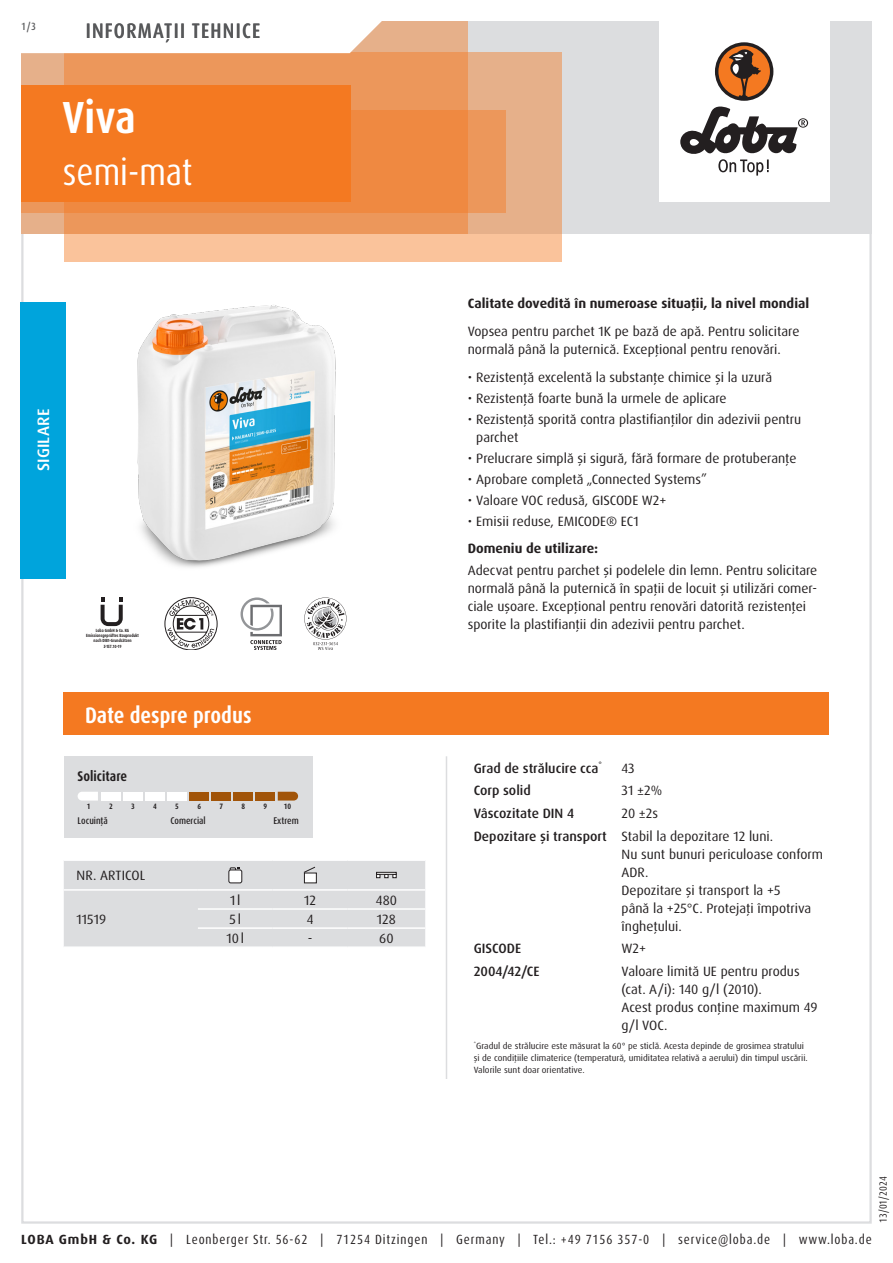
<style>
.page{position:relative;width:893px;height:1263px;background:#fff}
.page>*{position:absolute;margin:0;border:0;box-sizing:border-box;transform-origin:0 0}
.Produktname_weiss{font:700 condensed 45px "Dax Pro";color:#fff}
.Variante_weiss{font:condensed 37.5px "Dax Pro";color:#fff}
.Abschnitt{font:700 condensed 22.5px "Dax Pro";color:#fff}
.TI{font:500 condensed 21px "Dax Pro";letter-spacing:.06em;color:#57585a}
.Produktart_Versiegelung{font:500 16.5px "Dax Pro";letter-spacing:.01em;color:#fff}
.skala_name{font:700 condensed 14.1px "Dax Pro";color:#231f20}
.Text{font:13.5px/18px "Dax Pro";color:#231f20}
.Text_ohne_Silbentrennung{font:13.5px/18px "Dax Pro";color:#231f20}
.Text_Medium{font:500 13.5px "Dax Pro";color:#231f20}
.Text_Bold{font:700 13.5px "Dax Pro";color:#231f20}
.Text_zentriert{font:13.5px "Dax Pro";color:#231f20}
.Text_Großbuchstaben{font:13.5px "Dax Pro";letter-spacing:.01em;color:#231f20}
.t1{font:condensed 13.35px "Dax Pro";letter-spacing:.065em;color:#231f20}
.t2{font:condensed 10.5px "Dax Pro";color:#231f20}
.t3{font:500 condensed 10.5px "Dax Pro";color:#57585a}
.skala_desc_middle{font:500 condensed 9.75px "Dax Pro";color:#231f20}
.skala_desc_left{font:500 condensed 9.75px "Dax Pro";color:#231f20}
.skala_desc_right{font:500 condensed 9.75px "Dax Pro";color:#231f20}
.Footnote{font:9px/12px "Dax Pro";color:#231f20}
.skala_number{font:700 condensed 7.8px "Dax Pro";color:#231f20}
.t4{font:700 4.5px/5.2px "Dax Pro";color:#231f20;text-align:center;scale:.82 1}
.s1{font-weight:700;font-stretch:normal}
</style>
<div class="page">
<hr style="left:446px;top:756px;width:1px;height:323px;background:#dcdddf">
<svg style="left:64px;top:860px;width:361px;height:87px;background:#dddee0"></svg>
<div style="left:376px;top:872px;width:21px;height:3px;border:1px solid #231f20"></div>
<div style="left:64px;top:756px;width:249px;height:82px;background:#dcdddf"></div>
<svg style="left:78px;top:792px;width:20px;height:8px"></svg>
<div style="left:101px;top:792px;width:20px;height:8px;background:#fff"></div>
<div style="left:123px;top:792px;width:20px;height:8px;background:#fff"></div>
<div style="left:145px;top:792px;width:20px;height:8px;background:#fff"></div>
<div style="left:167px;top:792px;width:20px;height:8px;background:#fff"></div>
<div style="left:189px;top:792px;width:20px;height:8px;background:#a15409"></div>
<div style="left:212px;top:792px;width:19px;height:8px;background:#a15409"></div>
<div style="left:234px;top:792px;width:19px;height:8px;background:#a15409"></div>
<div style="left:256px;top:792px;width:19px;height:8px;background:#a15409"></div>
<svg style="left:278px;top:792px;width:20px;height:8px"></svg>
<div style="left:64px;top:692px;width:765px;height:43px;background:#f47921"></div>
<svg style="left:101px;top:597px;width:22px;height:29px"></svg>
<svg style="left:165px;top:597px;width:52px;height:53px"></svg>
<svg style="left:241px;top:597px;width:41px;height:53px"></svg>
<svg style="left:304px;top:597px;width:42px;height:53px"></svg>
<img style="left:137px;top:305px;width:199px;height:263px">
<div style="left:20px;top:302px;width:46px;height:276px;background:#00a4dc"></div>
<div style="left:21px;top:21px;width:851px;height:213px;background:#dcdddf"></div>
<div style="left:659px;top:0;width:170px;height:202px;background:#fff"></div>
<svg style="left:680px;top:106px;width:128px;height:70px"></svg>
<div style="left:715px;top:42px;width:58px;height:59px;background:#231f20;border-radius:50%"></div>
<svg style="left:718px;top:45px;width:52px;height:52px"></svg>
<div style="left:64px;top:52px;width:497px;height:209px;background:linear-gradient(to right,#fec79f,#efb992)"></div>
<div style="left:21px;top:111px;width:485px;height:102px;background:#ec975b"></div>
<svg style="left:21px;top:21px;width:447px;height:213px;background:#ec9355"></svg>
<svg style="left:21px;top:21px;width:411px;height:34px;background:#faede4"></svg>
<div style="left:21px;top:85px;width:330px;height:117px;background:#f47921"></div>
<p class="t3" style="left:21px;top:19px;width:16px">1/3</p>
<p class="TI" style="left:86px;top:17px;width:176px">INFORMAŢII TEHNICE</p>
<p class="Produktname_weiss" style="left:62px;top:89px;width:75px">Viva</p>
<p class="Variante_weiss" style="left:63px;top:148px;width:131px">semi-mat</p>
<p class="Produktart_Versiegelung" style="left:33px;top:471px;width:64px;rotate:-90deg">SIGILARE</p>
<p class="t4" style="left:86px;top:628px;width:66px">Loba GmbH &amp; Co. KG<br>Emissionsgeprüftes Bauprodukt nach DIBt-Grundsätzen<br>Z-157.10-19</p>
<p class="Abschnitt" style="left:85px;top:700px;width:168px">Date despre produs</p>
<p class="skala_name" style="left:78px;top:767px;width:51px">Solicitare</p>
<p class="skala_number" style="left:87px;top:802px;width:5px">1</p>
<p class="skala_number" style="left:109px;top:802px;width:5px">2</p>
<p class="skala_number" style="left:131px;top:802px;width:5px">3</p>
<p class="skala_number" style="left:153px;top:802px;width:5px">4</p>
<p class="skala_number" style="left:175px;top:802px;width:5px">5</p>
<p class="skala_number" style="left:197px;top:802px;width:5px">6</p>
<p class="skala_number" style="left:219px;top:802px;width:5px">7</p>
<p class="skala_number" style="left:241px;top:802px;width:5px">8</p>
<p class="skala_number" style="left:264px;top:802px;width:5px">9</p>
<p class="skala_number" style="left:284px;top:802px;width:9px">10</p>
<p class="skala_desc_left" style="left:78px;top:815px;width:32px">Locuință</p>
<p class="skala_desc_middle" style="left:171px;top:815px;width:37px">Comercial</p>
<p class="skala_desc_right" style="left:273px;top:815px;width:27px">Extrem</p>
<p class="Text_Großbuchstaben" style="left:77px;top:867px;width:70px">NR. ARTICOL</p>
<p class="Text" style="left:77px;top:910px;width:31px">11519</p>
<p class="Text_zentriert" style="left:230px;top:891px;width:12px">1l</p>
<p class="Text_zentriert" style="left:304px;top:891px;width:13px">12</p>
<p class="Text_zentriert" style="left:376px;top:891px;width:22px">480</p>
<p class="Text_zentriert" style="left:230px;top:910px;width:13px">5l</p>
<p class="Text_zentriert" style="left:307px;top:910px;width:8px">4</p>
<p class="Text_zentriert" style="left:377px;top:910px;width:20px">128</p>
<p class="Text_zentriert" style="left:227px;top:929px;width:19px">10l</p>
<p class="Text_zentriert" style="left:308px;top:929px;width:6px">-</p>
<p class="Text_zentriert" style="left:379px;top:929px;width:16px">60</p>
<p class="Text_Bold" style="left:468px;top:295px;width:343px">Calitate dovedită în numeroase situații, la nivel mondial</p>
<p class="Text" style="left:468px;top:323px;width:333px">Vopsea pentru parchet 1K pe bază de apă. Pentru solicitare normală până la puternică. Excepțional pentru renovări.</p>
<p class="Text" style="left:468px;top:368px;width:306px">• Rezistenţă excelentă la substanţe chimice și la uzură</p>
<p class="Text" style="left:468px;top:389px;width:260px">• Rezistență foarte bună la urmele de aplicare</p>
<p class="Text" style="left:476px;top:410px;width:327px;text-indent:-9px">• Rezistență sporită contra plastifianților din adezivii pentru parchet</p>
<p class="Text" style="left:468px;top:449px;width:330px">• Prelucrare simplă și sigură, fără formare de protuberanțe</p>
<p class="Text" style="left:468px;top:470px;width:241px">• Aprobare completă „Connected Systems”</p>
<p class="Text" style="left:468px;top:491px;width:200px">• Valoare VOC redusă, GISCODE W2+</p>
<p class="Text" style="left:468px;top:512px;width:172px">• Emisii reduse, EMICODE® EC1</p>
<p class="Text_Bold" style="left:468px;top:540px;width:132px">Domeniu de utilizare:</p>
<p class="Text" style="left:468px;top:561px;width:351px">Adecvat pentru parchet şi podelele din lemn. Pentru solicitare normală până la puternică în spații de locuit și utilizări comer&shy;ciale ușoare. Excepțional pentru renovări datorită rezistenței sporite la plastifianții din adezivii pentru parchet.</p>
<p class="Text_Medium" style="left:474px;top:759px;width:130px">Grad de strălucire cca<sup>*</sup></p>
<p class="Text_ohne_Silbentrennung" style="left:622px;top:759px;width:15px">43</p>
<p class="Text_Medium" style="left:474px;top:782px;width:59px">Corp solid</p>
<p class="Text_ohne_Silbentrennung" style="left:622px;top:782px;width:42px">31 ±2%</p>
<p class="Text_Medium" style="left:474px;top:805px;width:102px">Vâscozitate DIN 4</p>
<p class="Text_ohne_Silbentrennung" style="left:622px;top:804px;width:38px">20 ±2s</p>
<p class="Text_Medium" style="left:474px;top:827px;width:135px">Depozitare şi transport</p>
<p class="Text_ohne_Silbentrennung" style="left:622px;top:827px;width:153px">Stabil la depozitare 12 luni.</p>
<p class="Text_ohne_Silbentrennung" style="left:622px;top:845px;width:203px">Nu sunt bunuri periculoase conform<br>ADR.</p>
<p class="Text_ohne_Silbentrennung" style="left:622px;top:881px;width:191px">Depozitare şi transport la +5 până la +25°C. Protejaţi împotriva îngheţului.</p>
<p class="Text_Medium" style="left:474px;top:940px;width:49px">GISCODE</p>
<p class="Text_ohne_Silbentrennung" style="left:622px;top:940px;width:26px">W2+</p>
<p class="Text_Medium" style="left:474px;top:962px;width:67px">2004/42/CE</p>
<p class="Text_ohne_Silbentrennung" style="left:622px;top:962px;width:180px">Valoare limită UE pentru produs (cat. A/i): 140 g/l (2010).</p>
<p class="Text_ohne_Silbentrennung" style="left:622px;top:998px;width:197px">Acest produs conţine maximum 49 g/l VOC.</p>
<p class="Footnote" style="left:474px;top:1040px;width:336px"><sup>*</sup>Gradul de strălucire este măsurat la 60° pe sticlă. Acesta depinde de grosimea stratului şi de condiţiile climaterice (temperatură, umiditatea relativă a aerului) din timpul uscării.<br>Valorile sunt doar orientative.</p>
<p class="t2" style="left:876px;top:1222px;width:48px;rotate:-90deg">13/01/2024</p>
<p class="t1" style="left:21px;top:1230px;width:852px"><span class="s1">LOBA GmbH &amp; Co. KG</span> | Leonberger Str. 56-62 | 71254 Ditzingen | Germany | Tel.: +49 7156 357-0 | service@loba.de | www.loba.de</p>
</div>
